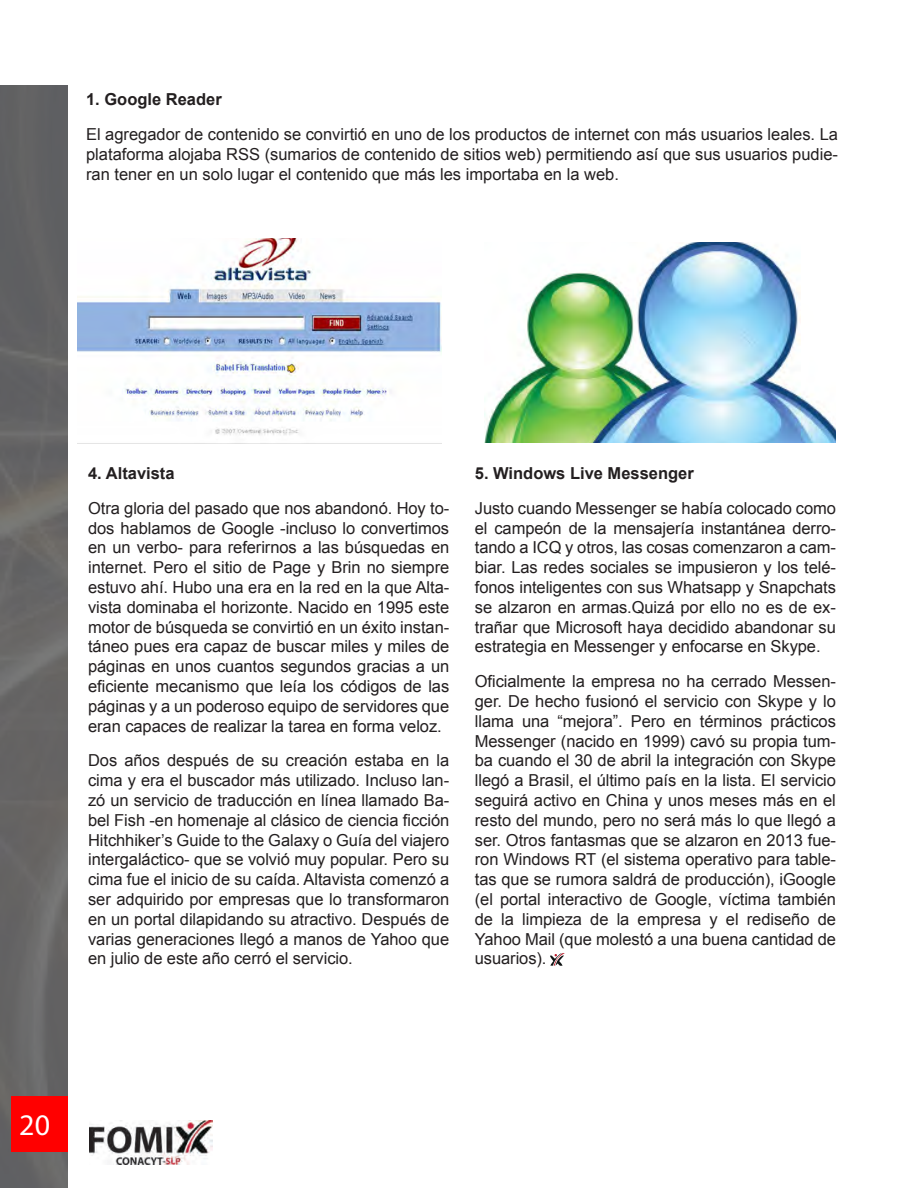
<style>
.page{position:relative;width:918px;height:1188px;background:#fff}
.page>*{position:absolute;margin:0;border:0;box-sizing:border-box;transform-origin:0 0}
.t1{font:30px "Myriad Pro";color:#fff}
.t2{font:16.5px/19.8px "Arial";letter-spacing:-.005em;color:#231f20;text-align:justify}
.t3{font:700 16.5px "Arial";color:#231f20}
</style>
<div class="page">
<img style="left:0;top:85px;width:68px;height:1103px">
<div style="left:11px;top:1096px;width:57px;height:56px;background:#f00"></div>
<img style="left:89px;top:1121px;width:124px;height:44px">
<img style="left:484px;top:243px;width:351px;height:199px">
<img style="left:78px;top:239px;width:363px;height:196px">
<svg style="left:550px;top:953px;width:15px;height:13px"></svg>
<p class="t3" style="left:86px;top:88px;width:137px">1. Google Reader</p>
<p class="t2" style="left:86px;top:124px;width:753px">El agregador de contenido se convirtió en uno de los productos de internet con más usuarios leales. La plataforma alojaba RSS (sumarios de contenido de sitios web) permitiendo así que sus usuarios pudie&shy;ran tener en un solo lugar el contenido que más les importaba en la web.</p>
<p class="t3" style="left:88px;top:462px;width:88px">4. Altavista</p>
<p class="t2" style="left:88px;top:498px;width:363px">Otra gloria del pasado que nos abandonó. Hoy to&shy;dos hablamos de Google -incluso lo convertimos en un verbo- para referirnos a las búsquedas en internet. Pero el sitio de Page y Brin no siempre estuvo ahí. Hubo una era en la red en la que Alta&shy;vista dominaba el horizonte. Nacido en 1995 este motor de búsqueda se convirtió en un éxito instan&shy;táneo pues era capaz de buscar miles y miles de páginas en unos cuantos segundos gracias a un eficiente mecanismo que leía los códigos de las páginas y a un poderoso equipo de servidores que eran capaces de realizar la tarea en forma veloz.</p>
<p class="t2" style="left:88px;top:751px;width:363px">Dos años después de su creación estaba en la cima y era el buscador más utilizado. Incluso lan&shy;zó un servicio de traducción en línea llamado Ba&shy;bel Fish -en homenaje al clásico de ciencia ficción Hitchhiker’s Guide to the Galaxy o Guía del viajero intergaláctico- que se volvió muy popular. Pero su cima fue el inicio de su caída. Altavista comenzó a ser adquirido por empresas que lo transformaron en un portal dilapidando su atractivo. Después de varias generaciones llegó a manos de Yahoo que en julio de este año cerró el servicio.</p>
<p class="t3" style="left:475px;top:462px;width:221px">5. Windows Live Messenger</p>
<p class="t2" style="left:475px;top:498px;width:363px">Justo cuando Messenger se había colocado como el campeón de la mensajería instantánea derro&shy;tando a ICQ y otros, las cosas comenzaron a cam&shy;biar. Las redes sociales se impusieron y los telé&shy;fonos inteligentes con sus Whatsapp y Snapchats se alzaron en armas.Quizá por ello no es de ex&shy;trañar que Microsoft haya decidido abandonar su estrategia en Messenger y enfocarse en Skype.</p>
<p class="t2" style="left:475px;top:671px;width:363px">Oficialmente la empresa no ha cerrado Messen&shy;ger. De hecho fusionó el servicio con Skype y lo llama una “mejora”. Pero en términos prácticos Messenger (nacido en 1999) cavó su propia tum&shy;ba cuando el 30 de abril la integración con Skype llegó a Brasil, el último país en la lista. El servicio seguirá activo en China y unos meses más en el resto del mundo, pero no será más lo que llegó a ser. Otros fantasmas que se alzaron en 2013 fue&shy;ron Windows RT (el sistema operativo para table&shy;tas que se rumora saldrá de producción), iGoogle (el portal interactivo de Google, víctima también de la limpieza de la empresa y el rediseño de Yahoo Mail (que molestó a una buena cantidad de usuarios).</p>
<h1 class="t1" style="left:19px;top:1107px;width:32px">20</h1>
</div>
